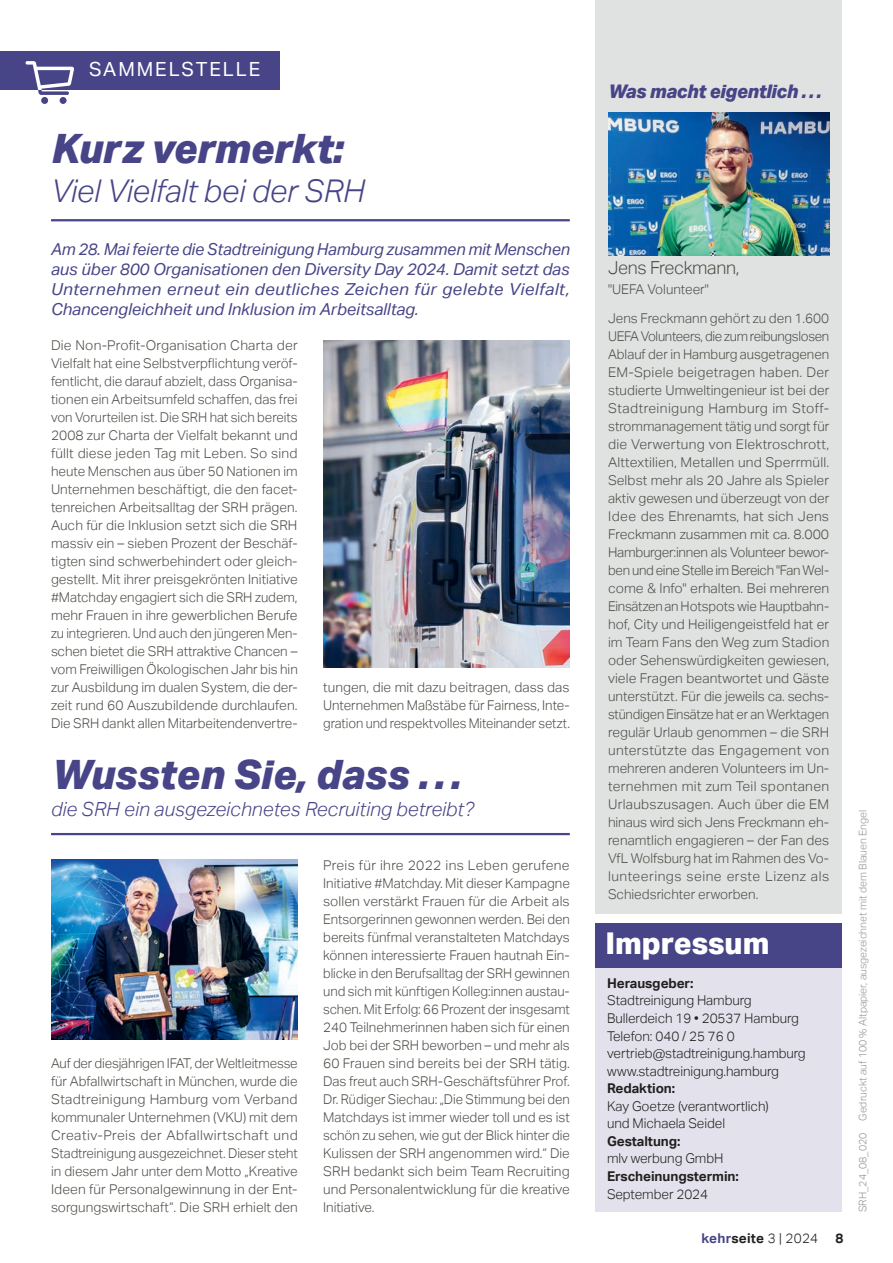
<style>
.page{position:relative;width:893px;height:1263px;background:#fff}
.page>*{position:absolute;margin:0;border:0;box-sizing:border-box;transform-origin:0 0}
.t1{font:italic 800 40.5px "Aktiv Grotesk";letter-spacing:-.01em;color:#474487}
.t2{font:italic 300 31.35px "Aktiv Grotesk";letter-spacing:-.01em;color:#474487}
.t3{font:800 30px "Aktiv Grotesk";color:#fff}
.t4{font:italic 300 19.5px "Aktiv Grotesk";color:#474487}
.t5{font:19.5px "Aktiv Grotesk";letter-spacing:.1em;color:#fff}
.t6{font:italic 800 18.75px "Aktiv Grotesk";letter-spacing:-.02em;color:#474487}
.t7{font:300 18px "Aktiv Grotesk";letter-spacing:-.02em;color:#4d4e47}
.t8{font:italic 16.5px/19.8px "Aktiv Grotesk";color:#474487;text-align:justify}
.t9{font:300 13.5px/18px "Aktiv Grotesk";color:#4d4e47;text-align:justify}
.t10{font:300 13.5px/17.5px "Aktiv Grotesk";letter-spacing:-.005em;color:#231f20}
.t11{font:700 13.5px "Aktiv Grotesk";letter-spacing:-.005em;color:#231f20}
.t12{font:300 10.5px "Aktiv Grotesk";color:#939598}
.s1{font-weight:700;color:#474487}
.s2{font-weight:700}
</style>
<div class="page">
<div style="left:595px;top:0;width:247px;height:913px;background:#e0e2e1"></div>
<div style="left:595px;top:939px;width:247px;height:273px;background:#e3e2ec"></div>
<img style="left:608px;top:112px;width:221px;height:143px">
<img style="left:51px;top:859px;width:247px;height:181px">
<img style="left:323px;top:340px;width:247px;height:328px">
<hr style="left:51px;top:219px;width:519px;height:2px;background:#474487">
<hr style="left:51px;top:833px;width:519px;height:2px;background:#474487">
<div style="left:41px;top:97px;width:7px;height:7px;background:#474487;border-radius:50%"></div>
<div style="left:60px;top:97px;width:7px;height:7px;background:#474487;border-radius:50%"></div>
<div style="left:0;top:51px;width:280px;height:38px;background:#474487"></div>
<svg style="left:25px;top:61px;width:49px;height:34px"></svg>
<div style="left:595px;top:923px;width:247px;height:44px;background:#474487"></div>
<h3 class="t5" style="left:89px;top:58px;width:173px">SAMMELSTELLE</h3>
<h1 class="t1" style="left:51px;top:123px;width:294px">Kurz vermerkt:</h1>
<h2 class="t2" style="left:51px;top:173px;width:315px">Viel Vielfalt bei der SRH</h2>
<p class="t8" style="left:51px;top:240px;width:520px">Am 28. Mai feierte die Stadtreinigung Hamburg zusammen mit Menschen aus über 800 Organisationen den Diversity Day 2024. Damit setzt das Unternehmen erneut ein deutliches Zeichen für gelebte Vielfalt, Chancengleichheit und Inklusion im Arbeitsalltag.</p>
<p class="t9" style="left:51px;top:336px;width:248px">Die Non-Profit-Organisation Charta der Vielfalt hat eine Selbstverpflichtung veröf&shy;fentlicht, die darauf abzielt, dass Organisa&shy;tionen ein Arbeitsumfeld schaffen, das frei von Vorurteilen ist. Die SRH hat sich bereits 2008 zur Charta der Vielfalt bekannt und füllt diese jeden Tag mit Leben. So sind heute Menschen aus über 50 Nationen im Unternehmen beschäftigt, die den facet&shy;tenreichen Arbeitsalltag der SRH prägen.<br>Auch für die Inklusion setzt sich die SRH massiv ein – sieben Prozent der Beschäf&shy;tigten sind schwerbehindert oder gleich&shy;gestellt. Mit ihrer preisgekrönten Initiative #Matchday engagiert sich die SRH zudem, mehr Frauen in ihre gewerblichen Berufe zu integrieren. Und auch den jüngeren Men&shy;schen bietet die SRH attraktive Chancen – vom Freiwilligen Ökologischen Jahr bis hin zur Ausbildung im dualen System, die der&shy;zeit rund 60 Auszubildende durchlaufen.<br>Die SRH dankt allen Mitarbeitendenvertre-</p>
<p class="t9" style="left:323px;top:678px;width:248px">tungen, die mit dazu beitragen, dass das Unternehmen Maßstäbe für Fairness, Inte&shy;gration und respektvolles Miteinander setzt.</p>
<h1 class="t1" style="left:51px;top:749px;width:412px">Wussten Sie, dass …</h1>
<h3 class="t4" style="left:51px;top:798px;width:424px">die SRH ein ausgezeichnetes Recruiting betreibt?</h3>
<p class="t9" style="left:51px;top:1054px;width:248px">Auf der diesjährigen IFAT, der Weltleitmesse für Abfallwirtschaft in München, wurde die Stadtreinigung Hamburg vom Verband kommunaler Unternehmen (VKU) mit dem Creativ-Preis der Abfallwirtschaft und Stadtreinigung ausgezeichnet. Dieser steht in diesem Jahr unter dem Motto „Kreative Ideen für Personalgewinnung in der Ent&shy;sorgungswirtschaft“. Die SRH erhielt den</p>
<p class="t9" style="left:323px;top:856px;width:248px">Preis für ihre 2022 ins Leben gerufene Initiative #Matchday. Mit dieser Kampagne sollen verstärkt Frauen für die Arbeit als Entsorgerinnen gewonnen werden. Bei den bereits fünfmal veranstalteten Matchdays können interessierte Frauen hautnah Ein&shy;blicke in den Berufsalltag der SRH gewinnen und sich mit künftigen Kolleg:innen austau&shy;schen. Mit Erfolg: 66 Prozent der insgesamt 240 Teilnehmerinnen haben sich für einen Job bei der SRH beworben – und mehr als 60 Frauen sind bereits bei der SRH tätig.<br>Das freut auch SRH-Geschäftsführer Prof.<br>Dr. Rüdiger Siechau: „Die Stimmung bei den Matchdays ist immer wieder toll und es ist schön zu sehen, wie gut der Blick hinter die Kulissen der SRH angenommen wird.“ Die SRH bedankt sich beim Team Recruiting und Personalentwicklung für die kreative Initiative.</p>
<h3 class="t6" style="left:608px;top:79px;width:215px">Was macht eigentlich …</h3>
<h3 class="t7" style="left:608px;top:258px;width:133px">Jens Freckmann,</h3>
<p class="t9" style="left:608px;top:275px;width:223px;line-height:28.7px">"UEFA Volunteer"<br>Jens Freckmann gehört zu den 1.600</p>
<p class="t9" style="left:608px;top:327px;width:223px">UEFA Volunteers, die zum reibungslosen Ablauf der in Hamburg ausgetragenen EM-Spiele beigetragen haben. Der studierte Umweltingenieur ist bei der Stadtreinigung Hamburg im Stoff&shy;strommanagement tätig und sorgt für die Verwertung von Elektroschrott, Alttextilien, Metallen und Sperrmüll.<br>Selbst mehr als 20 Jahre als Spieler aktiv gewesen und überzeugt von der Idee des Ehrenamts, hat sich Jens Freckmann zusammen mit ca. 8.000<br>Hamburger:innen als Volunteer bewor&shy;ben und eine Stelle im Bereich "Fan Wel&shy;come &amp; Info" erhalten. Bei mehreren Einsätzen an Hotspots wie Hauptbahn&shy;hof, City und Heiligengeistfeld hat er im Team Fans den Weg zum Stadion oder Sehenswürdigkeiten gewiesen, viele Fragen beantwortet und Gäste unterstützt. Für die jeweils ca. sechs&shy;stündigen Einsätze hat er an Werktagen regulär Urlaub genommen – die SRH unterstützte das Engagement von mehreren anderen Volunteers im Un&shy;ternehmen mit zum Teil spontanen Urlaubszusagen. Auch über die EM hinaus wird sich Jens Freckmann eh&shy;renamtlich engagieren – der Fan des VfL Wolfsburg hat im Rahmen des Vo&shy;lunteerings seine erste Lizenz als Schiedsrichter erworben.</p>
<h3 class="t3" style="left:605px;top:926px;width:165px">Impressum</h3>
<p class="t11" style="left:607px;top:975px;width:88px">Herausgeber:</p>
<p class="t10" style="left:607px;top:992px;width:200px">Stadtreinigung Hamburg<br>Bullerdeich 19 • 20537 Hamburg<br>Telefon: 040 / 25 76 0 vertrieb@stadtreinigung.hamburg www.stadtreinigung.hamburg</p>
<p class="t11" style="left:607px;top:1080px;width:70px">Redaktion:</p>
<p class="t10" style="left:607px;top:1097px;width:163px">Kay Goetze (verantwortlich) und Michaela Seidel</p>
<p class="t11" style="left:607px;top:1133px;width:75px">Gestaltung:</p>
<p class="t10" style="left:607px;top:1150px;width:118px">mlv werbung GmbH</p>
<p class="t11" style="left:607px;top:1168px;width:133px">Erscheinungstermin:</p>
<p class="t10" style="left:607px;top:1185px;width:103px">September 2024</p>
<p class="t10" style="left:701px;top:1229px;width:118px"><span class="s1">kehr</span><span class="s2">seite</span> 3 | 2024</p>
<p class="t11" style="left:835px;top:1230px;width:9px">8</p>
<p class="t12" style="left:857px;top:1212px;width:404px;rotate:-90deg">SRH_24_08_020 Gedruckt auf 100 % Altpapier, ausgezeichnet mit dem Blauen Engel</p>
</div>
